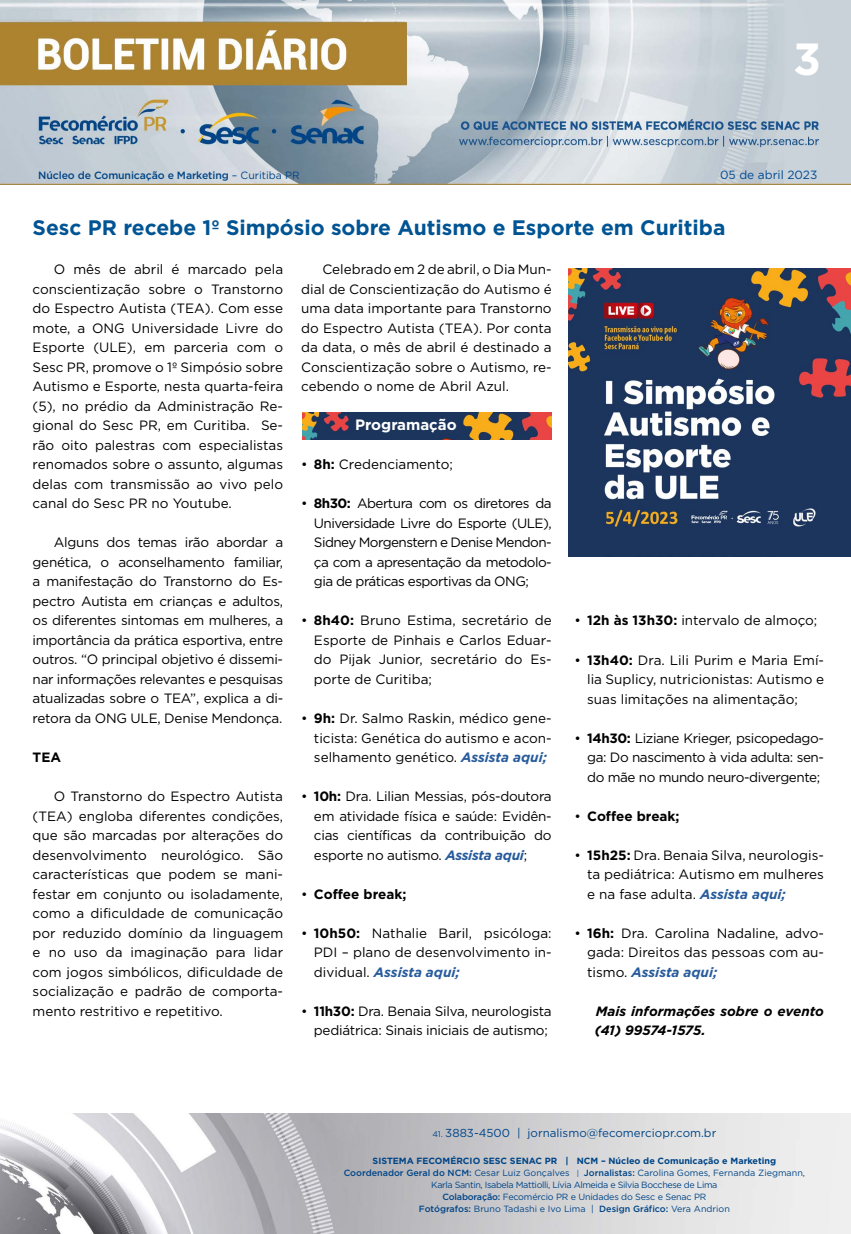
<style>
.page{position:relative;width:851px;height:1234px;background:#fff}
.page>*{position:absolute;margin:0;border:0;box-sizing:border-box;transform-origin:0 0}
.t1{font:700 45px "Gotham";color:#fff}
.t2{font:700 21px "Gotham";color:#005493}
.t3{font:700 15px "Gotham";color:#fff}
.t4{font:13.5px/19.5px "Gotham";color:#000;text-align:justify}
.t5{font:13.5px/19.5px "Gotham";letter-spacing:-.02em;color:#000;text-align:right}
.t6{font:italic 700 13.5px/19.5px "Gotham";color:#000}
.t7{font:700 13.5px "Gotham";color:#000}
.t8{font:11.85px "Gotham";color:#004a93}
.t9{font:11.55px "Gotham";color:#004587}
.t10{font:500 10.5px "Gotham";letter-spacing:-.01em;color:#004587}
.t11{font:9px/12px "Gotham";letter-spacing:-.02em;color:#004587;text-align:center}
.s1{font-weight:400}
.s2{font-weight:700}
.s3{font-weight:700;font-style:italic;color:#275b9b}
.s4{font-size:8.25px}
.s5{font-weight:500}
.s6{font-size:7.65px}
</style>
<div class="page">
<img style="left:0;top:0;width:850px;height:184px">
<img style="left:0;top:1113px;width:850px;height:120px">
<img style="left:302px;top:412px;width:249px;height:27px">
<img style="left:568px;top:268px;width:282px;height:288px">
<h1 class="t1" style="left:793px;top:29px;width:29px">3</h1>
<p class="t10" style="left:38px;top:168px;width:263px">Núcleo de Comunicação e Marketing <span class="s1">– Curitiba PR</span></p>
<p class="t8" style="left:720px;top:167px;width:99px">05 de abril 2023</p>
<h2 class="t2" style="left:33px;top:214px;width:694px">Sesc PR recebe 1º Simpósio sobre Autismo e Esporte em Curitiba</h2>
<p class="t4" style="left:33px;top:259px;width:252px;text-indent:21px">O mês de abril é marcado pela conscientização sobre o Transtorno do Espectro Autista (TEA). Com esse mote, a ONG Universidade Livre do Esporte (ULE), em parceria com o Sesc PR, promove o 1º Simpósio sobre Autismo e Esporte, nesta quarta-feira (5), no prédio da Administração Re&shy;gional do Sesc PR, em Curitiba. Se&shy;rão oito palestras com especialistas renomados sobre o assunto, algumas delas com transmissão ao vivo pelo canal do Sesc PR no Youtube.</p>
<p class="t4" style="left:33px;top:532px;width:252px;text-indent:21px">Alguns dos temas irão abordar a genética, o aconselhamento familiar, a manifestação do Transtorno do Es&shy;pectro Autista em crianças e adultos, os diferentes sintomas em mulheres, a importância da prática esportiva, entre outros. “O principal objetivo é dissemi&shy;nar informações relevantes e pesquisas atualizadas sobre o TEA”, explica a di&shy;retora da ONG ULE, Denise Mendonça.</p>
<p class="t7" style="left:33px;top:748px;width:30px">TEA</p>
<p class="t4" style="left:33px;top:786px;width:252px;text-indent:21px">O Transtorno do Espectro Autista (TEA) engloba diferentes condições, que são marcadas por alterações do desenvolvimento neurológico. São características que podem se mani&shy;festar em conjunto ou isoladamente, como a dificuldade de comunicação por reduzido domínio da linguagem e no uso da imaginação para lidar com jogos simbólicos, dificuldade de socialização e padrão de comporta&shy;mento restritivo e repetitivo.</p>
<p class="t4" style="left:301px;top:259px;width:252px;text-indent:21px">Celebrado em 2 de abril, o Dia Mun&shy;dial de Conscientização do Autismo é uma data importante para Transtorno do Espectro Autista (TEA). Por conta da data, o mês de abril é destinado a Conscientização sobre o Autismo, re&shy;cebendo o nome de Abril Azul.</p>
<p class="t3" style="left:355px;top:415px;width:103px">Programação</p>
<p class="t4" style="left:301px;top:454px;width:153px">• <span class="s2">8h:</span> Credenciamento;</p>
<p class="t4" style="left:314px;top:493px;width:239px;text-indent:-13px">• <span class="s2">8h30:</span> Abertura com os diretores da Universidade Livre do Esporte (ULE), Sidney Morgenstern e Denise Mendon&shy;ça com a apresentação da metodolo&shy;gia de práticas esportivas da ONG;</p>
<p class="t4" style="left:314px;top:610px;width:239px;text-indent:-13px">• <span class="s2">8h40:</span> Bruno Estima, secretário de Esporte de Pinhais e Carlos Eduar&shy;do Pijak Junior, secretário do Es&shy;porte de Curitiba;</p>
<p class="t4" style="left:314px;top:708px;width:239px;text-indent:-13px">• <span class="s2">9h:</span> Dr. Salmo Raskin, médico gene&shy;ticista: Genética do autismo e acon&shy;selhamento genético. <span class="s3">Assista aqui;</span></p>
<p class="t4" style="left:314px;top:786px;width:239px;text-indent:-13px">• <span class="s2">10h:</span> Dra. Lilian Messias, pós-doutora em atividade física e saúde: Evidên&shy;cias científicas da contribuição do esporte no autismo. <span class="s3">Assista aqui</span>;</p>
<p class="t7" style="left:301px;top:884px;width:107px"><span class="s1">•</span> Coffee break;</p>
<p class="t4" style="left:314px;top:922px;width:239px;text-indent:-13px">• <span class="s2">10h50:</span> Nathalie Baril, psicóloga:<br>PDI – plano de desenvolvimento in&shy;dividual. <span class="s3">Assista aqui;</span></p>
<p class="t5" style="left:301px;top:1000px;width:252px">• <span class="s2">11h30:</span> Dra. Benaia Silva, neurologista pediátrica: Sinais iniciais de autismo;</p>
<p class="t4" style="left:574px;top:610px;width:244px">• <span class="s2">12h às 13h30:</span> intervalo de almoço;</p>
<p class="t4" style="left:587px;top:649px;width:238px;text-indent:-13px">• <span class="s2">13h40:</span> Dra. Lili Purim e Maria Emí&shy;lia Suplicy, nutricionistas: Autismo e suas limitações na alimentação;</p>
<p class="t4" style="left:587px;top:727px;width:238px;text-indent:-13px">• <span class="s2">14h30:</span> Liziane Krieger, psicopedago&shy;ga: Do nascimento à vida adulta: sen&shy;do mãe no mundo neuro-divergente;</p>
<p class="t7" style="left:574px;top:806px;width:107px"><span class="s1">•</span> Coffee break;</p>
<p class="t4" style="left:587px;top:844px;width:238px;text-indent:-13px">• <span class="s2">15h25:</span> Dra. Benaia Silva, neurologis&shy;ta pediátrica: Autismo em mulheres e na fase adulta. <span class="s3">Assista aqui;</span></p>
<p class="t4" style="left:587px;top:922px;width:238px;text-indent:-13px">• <span class="s2">16h:</span> Dra. Carolina Nadaline, advo&shy;gada: Direitos das pessoas com au&shy;tismo. <span class="s3">Assista aqui;</span></p>
<p class="t6" style="left:594px;top:1000px;width:231px">Mais informações sobre o evento (41) 99574-1575.</p>
<p class="t9" style="left:432px;top:1125px;width:285px"><span class="s4">41.</span> 3883-4500 | jornalismo@fecomerciopr.com.br</p>
<p class="t11" style="left:343px;top:1154px;width:463px"><span class="s2">SISTEMA FECOMÉRCIO SESC SENAC PR | NCM – Núcleo de Comunicação e Marketing </span><span class="s5">Coordenador Geral do NCM:</span> Cesar Luiz Gonçalves <span class="s6">|</span> <span class="s5">Jornalistas:</span> Carolina Gomes, Fernanda Ziegmann, Karla Santin, Isabela Mattiolli, Lívia Almeida e Silvia Bocchese de Lima<br><span class="s5">Colaboração:</span> Fecomércio PR e Unidades do Sesc e Senac PR<br><span class="s5">Fotógrafos:</span> Bruno Tadashi e Ivo Lima | <span class="s5">Design Gráfico:</span> Vera Andrion</p>
</div>
